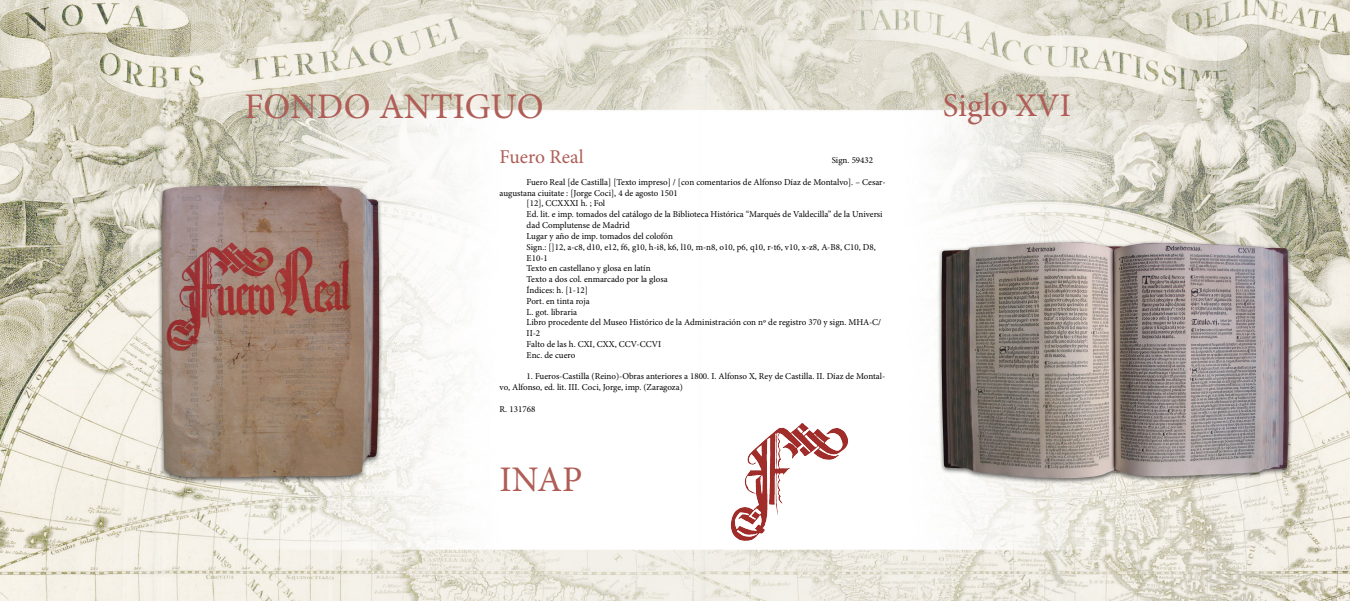
<style>
.page{position:relative;width:1350px;height:601px;background:#fff}
.page>*{position:absolute;margin:0;border:0;box-sizing:border-box;transform-origin:0 0}
.t1{font:36px "Minion Pro";color:#af5d56}
.t2{font:33px "Minion Pro";color:#af5d56}
.t3{font:19.5px "Minion Pro";color:#af5d56}
.t4{font:9px/10.8px "Minion Pro";color:#000}
</style>
<div class="page">
<img style="left:0;top:0;width:1350px;height:600px">
<div style="left:937px;top:240px;width:356px;height:244px;background:#000;opacity:.6"></div>
<img style="left:941px;top:241px;width:348px;height:237px">
<div style="left:157px;top:183px;width:227px;height:300px;background:#000;opacity:.6"></div>
<img style="left:364px;top:186px;width:15px;height:289px">
<img style="left:162px;top:185px;width:202px;height:291px">
<img style="left:721px;top:408px;width:135px;height:141px">
<p class="t1" style="left:244px;top:82px;width:301px">FONDO ANTIGUO</p>
<p class="t2" style="left:943px;top:83px;width:130px">Siglo XVI</p>
<p class="t3" style="left:500px;top:144px;width:86px">Fuero Real</p>
<p class="t4" style="left:832px;top:155px;width:43px">Sign. 59432</p>
<p class="t4" style="left:500px;top:176px;width:387px;text-indent:27px">Fuero Real [de Castilla] [Texto impreso] / [con comentarios de Alfonso Díaz de Montalvo]. – Cesar&shy;augustana ciuitate : [Jorge Coci], 4 de agosto 1501</p>
<p class="t4" style="left:527px;top:198px;width:80px">[12], CCXXXI h. ; Fol</p>
<p class="t4" style="left:527px;top:209px;width:358px">Ed. lit. e imp. tomados del catálogo de la Biblioteca Histórica “Marqués de Valdecilla” de la Universi dad Complutense de Madrid</p>
<p class="t4" style="left:527px;top:230px;width:148px">Lugar y año de imp. tomados del colofón</p>
<p class="t4" style="left:527px;top:241px;width:351px">Sign.: []12, a-c8, d10, e12, f6, g10, h-i8, k6, l10, m-n8, o10, p6, q10, r-t6, v10, x-z8, A-B8, C10, D8,<br>E10-1</p>
<p class="t4" style="left:527px;top:263px;width:126px">Texto en castellano y glosa en latín</p>
<p class="t4" style="left:527px;top:274px;width:143px">Texto a dos col. enmarcado por la glosa</p>
<p class="t4" style="left:527px;top:284px;width:63px">Índices: h. [1-12]</p>
<p class="t4" style="left:527px;top:295px;width:65px">Port. en tinta roja</p>
<p class="t4" style="left:527px;top:306px;width:52px">L. got. libraria</p>
<p class="t4" style="left:527px;top:317px;width:356px">Libro procedente del Museo Histórico de la Administración con nº de registro 370 y sign. MHA-C/<br>II-2</p>
<p class="t4" style="left:527px;top:338px;width:136px">Falto de las h. CXI, CXX, CCV-CCVI</p>
<p class="t4" style="left:527px;top:349px;width:50px">Enc. de cuero</p>
<p class="t4" style="left:500px;top:371px;width:387px;text-indent:27px">1. Fueros-Castilla (Reino)-Obras anteriores a 1800. I. Alfonso X, Rey de Castilla. II. Díaz de Montal&shy;vo, Alfonso, ed. lit. III. Coci, Jorge, imp. (Zaragoza)</p>
<p class="t4" style="left:500px;top:403px;width:37px">R. 131768</p>
<p class="t1" style="left:500px;top:454px;width:84px">INAP</p>
</div>
